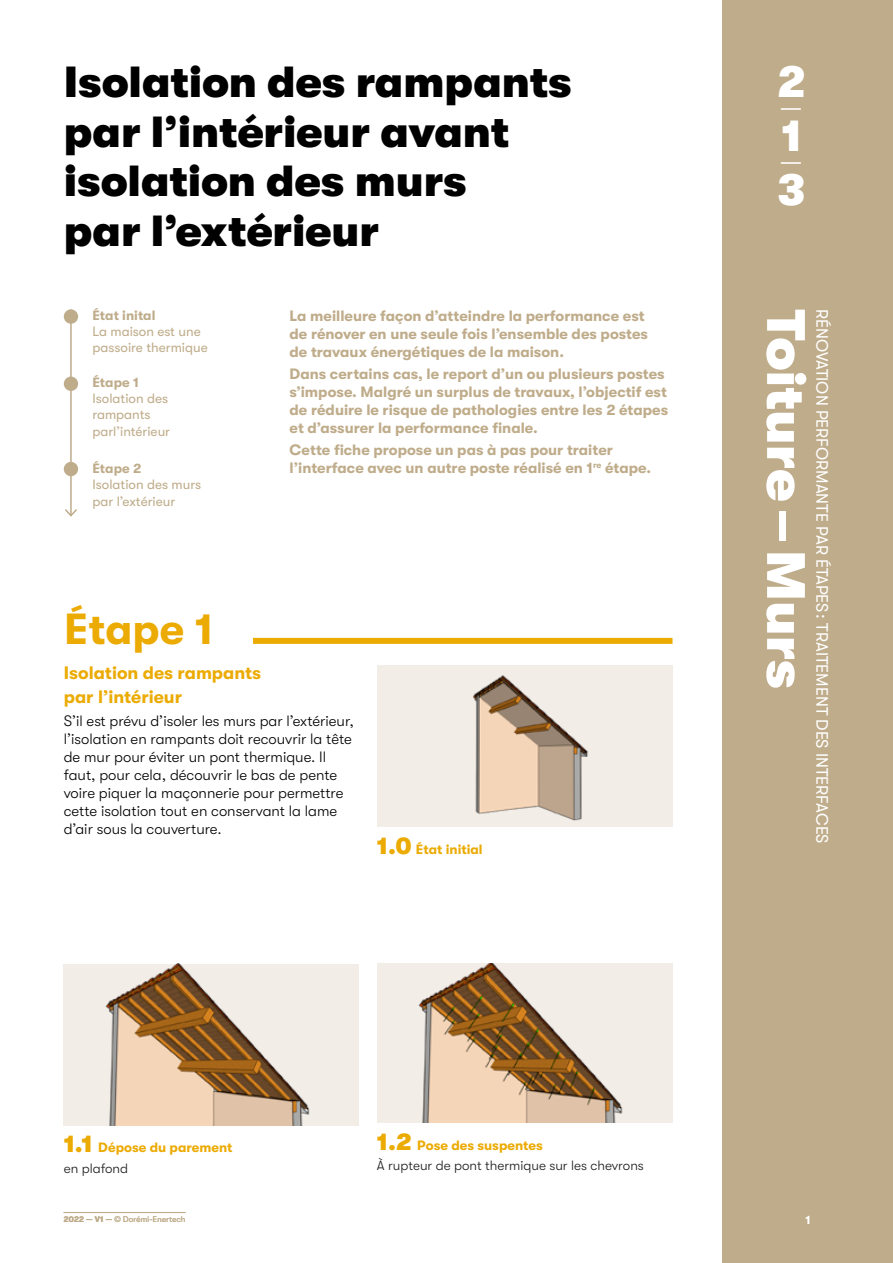
<style>
.page{position:relative;width:893px;height:1263px;background:#fff}
.page>*{position:absolute;margin:0;border:0;box-sizing:border-box;transform-origin:0 0}
.t1{font:900 54px "GT Walsheim";color:#fff}
.t2{font:900 43.5px/49.5px "GT Walsheim";color:#000}
.t3{font:700 43.5px "GT Walsheim";color:#ecab03}
.t4{font:900 43.5px "GT Walsheim";color:#fff}
.t5{font:100 43.5px "GT Walsheim";color:#fff}
.t6{font:700 18px/24px "GT Walsheim";color:#ecab03}
.t7{font:16.5px "GT Walsheim";color:#fff}
.t8{font:700 15px/18px "GT Walsheim";color:#bfac8a}
.t9{font:300 15px/18px "GT Walsheim";color:#000}
.t10{font:13.5px/16.2px "GT Walsheim";color:#bfac8a}
.t11{font:300 13.5px/20.4px "GT Walsheim";color:#1b1b1a}
.t12{font:700 13.5px/20.4px "GT Walsheim";color:#ecab03}
.t13{font:700 13.5px "GT Walsheim";color:#bfac8a}
.t14{font:700 12px "GT Walsheim";color:#fff}
.t15{font:8.25px "GT Walsheim";color:#bfac8a}
.s1{font-weight:900;font-size:24px}
.s2{font-weight:300;color:#1b1b1a}
.s3{font-weight:700}
.s4{font-weight:900;font-size:24px;color:#ecab03}
.s5{font-weight:700;color:#ecab03}
</style>
<div class="page">
<hr style="left:64px;top:1212px;width:122px;height:1px;background:#bfac8a">
<div style="left:723px;top:0;width:170px;height:1263px;background:#bfac8a"></div>
<img style="left:377px;top:666px;width:295px;height:161px">
<img style="left:377px;top:964px;width:295px;height:159px">
<img style="left:64px;top:964px;width:295px;height:161px">
<hr style="left:70px;top:309px;width:2px;height:207px;background:#bfac8a">
<svg style="left:65px;top:507px;width:12px;height:10px"></svg>
<div style="left:64px;top:377px;width:14px;height:14px;background:#bfac8a;border-radius:50%"></div>
<div style="left:64px;top:462px;width:14px;height:14px;background:#bfac8a;border-radius:50%"></div>
<div style="left:64px;top:309px;width:14px;height:15px;background:#bfac8a;border-radius:50%"></div>
<div style="left:253px;top:638px;width:419px;height:6px;background:#ecab03"></div>
<h2 class="t2" style="left:64px;top:57px;width:509px">Isolation des rampants par l’intérieur avant isolation des murs<br>par l’extérieur</h2>
<p class="t13" style="left:92px;top:307px;width:65px">État inital</p>
<p class="t10" style="left:92px;top:323px;width:117px">La maison est une passoire thermique</p>
<p class="t13" style="left:92px;top:375px;width:48px">Étape 1</p>
<p class="t10" style="left:92px;top:390px;width:79px">Isolation des rampants parl’intérieur</p>
<p class="t13" style="left:92px;top:461px;width:50px">Étape 2</p>
<p class="t10" style="left:92px;top:477px;width:110px">Isolation des murs par l’extérieur</p>
<h2 class="t3" style="left:64px;top:604px;width:151px">Étape 1</h2>
<p class="t8" style="left:290px;top:307px;width:360px">La meilleure façon d’atteindre la performance est de rénover en une seule fois l’ensemble des postes de travaux énergétiques de la maison.</p>
<p class="t8" style="left:290px;top:365px;width:380px">Dans certains cas, le report d’un ou plusieurs postes s’impose. Malgré un surplus de travaux, l’objectif est de réduire le risque de pathologies entre les 2 étapes et d’assurer la performance finale.</p>
<p class="t8" style="left:290px;top:441px;width:363px">Cette fiche propose un pas à pas pour traiter l’interface avec un autre poste réalisé en 1<sup>re</sup> étape.</p>
<p class="t6" style="left:64px;top:661px;width:199px">Isolation des rampants par l’intérieur</p>
<p class="t9" style="left:64px;top:712px;width:291px">S’il est prévu d’isoler les murs par l’extérieur, l’isolation en rampants doit recouvrir la tête de mur pour éviter un pont thermique. Il faut, pour cela, découvrir le bas de pente voire piquer la maçonnerie pour permettre cette isolation tout en conservant la lame d’air sous la couverture.</p>
<p class="t12" style="left:377px;top:839px;width:107px"><span class="s1">1.0</span> État initial</p>
<h2 class="t4" style="left:778px;top:58px;width:30px">2</h2>
<h2 class="t5" style="left:780px;top:85px;width:25px">–</h2>
<h2 class="t4" style="left:782px;top:112px;width:22px">1</h2>
<h2 class="t5" style="left:780px;top:139px;width:25px">–</h2>
<h2 class="t4" style="left:778px;top:166px;width:29px">3</h2>
<h1 class="t1" style="left:816px;top:309px;width:381px;rotate:90deg">Toiture – Murs</h1>
<p class="t7" style="left:831px;top:309px;width:535px;rotate:90deg">RÉNOVATION PERFORMANTE PAR ÉTAPES : TRAITEMENT DES INTERFACES</p>
<p class="t12" style="left:64px;top:1137px;width:170px"><span class="s1">1.1</span> Dépose du parement <span class="s2">en plafond</span></p>
<p class="t15" style="left:64px;top:1215px;width:123px"><span class="s3">2022 — V1 —</span> © Dorémi-Enertech</p>
<p class="t11" style="left:377px;top:1135px;width:268px"><span class="s4">1.2</span> <span class="s5">Pose des suspentes<br></span>À rupteur de pont thermique sur les chevrons</p>
<p class="t14" style="left:805px;top:1213px;width:7px">1</p>
</div>
